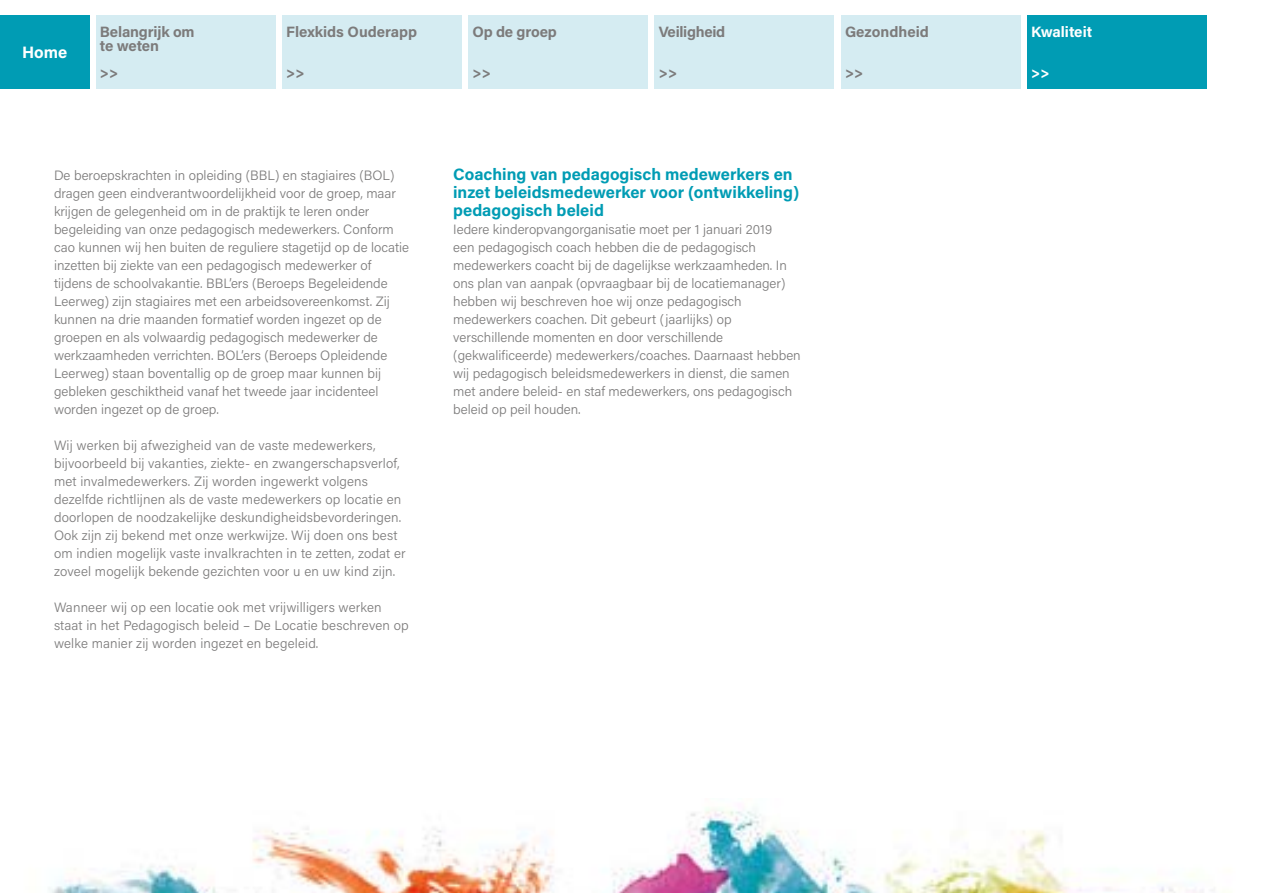
<style>
.page{position:relative;width:1263px;height:893px;background:#fff}
.page>*{position:absolute;margin:0;border:0;box-sizing:border-box;transform-origin:0 0}
.t1{font:700 16.5px/18px "Acumin Pro";color:#009cb4}
.t2{font:700 16.5px "Acumin Pro";color:#fff}
.t3{font:700 15px/13.6px "Acumin Pro";letter-spacing:-.01em;color:#7c7b7b}
.t4{font:700 15px "Acumin Pro";color:#fff}
.t5{font:300 13.5px/18px "Acumin Pro";color:#7c7b7b}
</style>
<div class="page">
<img style="left:49px;top:809px;width:1164px;height:84px">
<div style="left:0;top:15px;width:89px;height:73px;background:#009cb4"></div>
<div style="left:96px;top:15px;width:179px;height:73px;background:#d5ecf2"></div>
<div style="left:282px;top:15px;width:180px;height:73px;background:#d5ecf2"></div>
<div style="left:841px;top:15px;width:179px;height:73px;background:#d5ecf2"></div>
<div style="left:654px;top:15px;width:180px;height:73px;background:#d5ecf2"></div>
<div style="left:468px;top:15px;width:180px;height:73px;background:#d5ecf2"></div>
<div style="left:1027px;top:15px;width:180px;height:73px;background:#009cb4"></div>
<p class="t2" style="left:22px;top:41px;width:47px">Home</p>
<p class="t3" style="left:100px;top:24px;width:96px">Belangrijk om te weten</p>
<p class="t3" style="left:100px;top:65px;width:20px">&gt;&gt;</p>
<p class="t3" style="left:286px;top:24px;width:132px">Flexkids Ouderapp</p>
<p class="t3" style="left:286px;top:65px;width:20px">&gt;&gt;</p>
<p class="t5" style="left:54px;top:166px;width:357px">De beroepskrachten in opleiding (BBL) en stagiaires (BOL) dragen geen eindverantwoordelijkheid voor de groep, maar krijgen de gelegenheid om in de praktijk te leren onder begeleiding van onze pedagogisch medewerkers. Conform cao kunnen wij hen buiten de reguliere stagetijd op de locatie inzetten bij ziekte van een pedagogisch medewerker of tijdens de schoolvakantie. BBL’ers (Beroeps Begeleidende Leerweg) zijn stagiaires met een arbeidsovereenkomst. Zij kunnen na drie maanden formatief worden ingezet op de groepen en als volwaardig pedagogisch medewerker de werkzaamheden verrichten. BOL’ers (Beroeps Opleidende Leerweg) staan boventallig op de groep maar kunnen bij gebleken geschiktheid vanaf het tweede jaar incidenteel worden ingezet op de groep.</p>
<p class="t5" style="left:54px;top:436px;width:353px">Wij werken bij afwezigheid van de vaste medewerkers, bijvoorbeeld bij vakanties, ziekte- en zwangerschapsverlof, met invalmedewerkers. Zij worden ingewerkt volgens dezelfde richtlijnen als de vaste medewerkers op locatie en doorlopen de noodzakelijke deskundigheidsbevorderingen.<br>Ook zijn zij bekend met onze werkwijze. Wij doen ons best om indien mogelijk vaste invalkrachten in te zetten, zodat er zoveel mogelijk bekende gezichten voor u en uw kind zijn.</p>
<p class="t5" style="left:54px;top:598px;width:356px">Wanneer wij op een locatie ook met vrijwilligers werken staat in het Pedagogisch beleid – De Locatie beschreven op welke manier zij worden ingezet en begeleid.</p>
<p class="t3" style="left:472px;top:24px;width:86px">Op de groep</p>
<p class="t3" style="left:472px;top:65px;width:20px">&gt;&gt;</p>
<p class="t3" style="left:659px;top:24px;width:68px">Veiligheid</p>
<p class="t3" style="left:659px;top:65px;width:20px">&gt;&gt;</p>
<p class="t1" style="left:453px;top:165px;width:348px">Coaching van pedagogisch medewerkers en inzet beleidsmedewerker voor (ontwikkeling) pedagogisch beleid</p>
<p class="t5" style="left:453px;top:220px;width:349px">Iedere kinderopvangorganisatie moet per 1 januari 2019<br>een pedagogisch coach hebben die de pedagogisch medewerkers coacht bij de dagelijkse werkzaamheden. In ons plan van aanpak (opvraagbaar bij de locatiemanager) hebben wij beschreven hoe wij onze pedagogisch medewerkers coachen. Dit gebeurt (jaarlijks) op verschillende momenten en door verschillende (gekwalificeerde) medewerkers/coaches. Daarnaast hebben wij pedagogisch beleidsmedewerkers in dienst, die samen met andere beleid- en staf medewerkers, ons pedagogisch beleid op peil houden.</p>
<p class="t3" style="left:845px;top:24px;width:85px">Gezondheid</p>
<p class="t3" style="left:845px;top:65px;width:20px">&gt;&gt;</p>
<p class="t4" style="left:1031px;top:21px;width:62px">Kwaliteit</p>
<p class="t4" style="left:1031px;top:62px;width:20px">&gt;&gt;</p>
</div>
